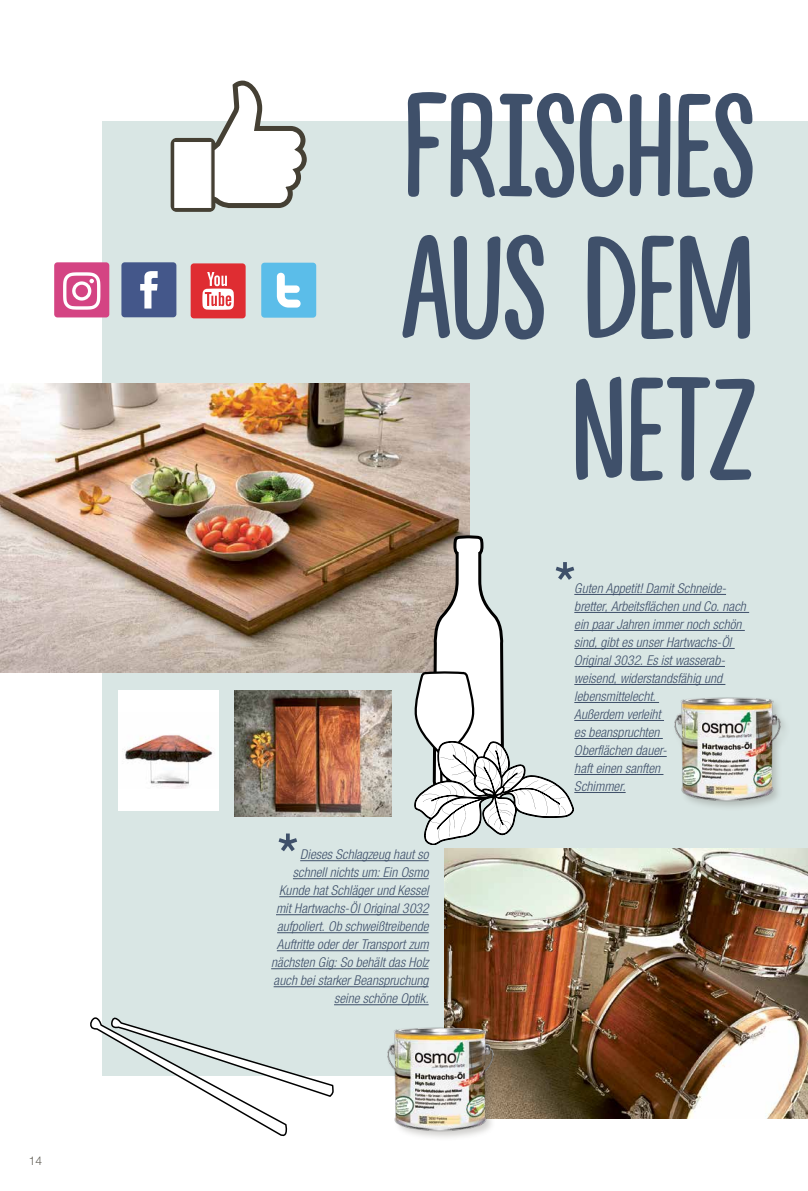
<style>
.page{position:relative;width:808px;height:1191px;background:#fff}
.page>*{position:absolute;margin:0;border:0;box-sizing:border-box;transform-origin:0 0}
.t1{font:500 147.9px/141.8px "Lifehack Sans";letter-spacing:-.005em;color:#3f506a;text-align:right}
.t2{font:italic 300 condensed 13.5px/18px "Helvetica Neue";letter-spacing:.005em;color:#3f506a}
.t3{font:300 12px "Helvetica Neue";color:#625f57}
</style>
<div class="page">
<div style="left:102px;top:121px;width:706px;height:954px;background:#d9e6e4"></div>
<img style="left:444px;top:848px;width:364px;height:270px">
<img style="left:0;top:383px;width:469px;height:289px">
<div style="left:118px;top:690px;width:101px;height:121px;background:#fff"></div>
<img style="left:125px;top:735px;width:89px;height:53px">
<img style="left:235px;top:690px;width:157px;height:126px">
<hr style="left:574px;top:594px;width:152px;height:1px;background:#3f506a">
<hr style="left:574px;top:612px;width:175px;height:1px;background:#3f506a">
<hr style="left:574px;top:630px;width:171px;height:1px;background:#3f506a">
<hr style="left:574px;top:648px;width:161px;height:1px;background:#3f506a">
<hr style="left:574px;top:666px;width:151px;height:1px;background:#3f506a">
<hr style="left:574px;top:684px;width:151px;height:1px;background:#3f506a">
<hr style="left:574px;top:702px;width:85px;height:1px;background:#3f506a">
<hr style="left:574px;top:720px;width:90px;height:1px;background:#3f506a">
<hr style="left:574px;top:738px;width:89px;height:1px;background:#3f506a">
<hr style="left:574px;top:756px;width:93px;height:1px;background:#3f506a">
<hr style="left:574px;top:774px;width:89px;height:1px;background:#3f506a">
<hr style="left:574px;top:792px;width:52px;height:1px;background:#3f506a">
<svg style="left:171px;top:81px;width:136px;height:131px"></svg>
<div style="left:174px;top:142px;width:37px;height:66px;background:#fff;border:1px solid #fff"></div>
<img style="left:674px;top:697px;width:110px;height:109px">
<div style="left:386px;top:1025px;width:118px;height:115px;background:#625f57;opacity:.3"></div>
<img style="left:384px;top:1021px;width:113px;height:115px">
<hr style="left:300px;top:860px;width:129px;height:1px;background:#3f506a">
<hr style="left:293px;top:878px;width:136px;height:1px;background:#3f506a">
<hr style="left:279px;top:896px;width:150px;height:1px;background:#3f506a">
<hr style="left:276px;top:914px;width:153px;height:1px;background:#3f506a">
<hr style="left:277px;top:932px;width:152px;height:1px;background:#3f506a">
<hr style="left:277px;top:950px;width:152px;height:1px;background:#3f506a">
<hr style="left:271px;top:968px;width:158px;height:1px;background:#3f506a">
<hr style="left:274px;top:986px;width:155px;height:1px;background:#3f506a">
<hr style="left:334px;top:1004px;width:95px;height:1px;background:#3f506a">
<svg style="left:90px;top:1017px;width:244px;height:120px"></svg>
<div style="left:121px;top:262px;width:55px;height:55px;background:#44578a;border-radius:3px"></div>
<svg style="left:140px;top:271px;width:18px;height:37px"></svg>
<div style="left:261px;top:263px;width:55px;height:55px;background:#5bbde9;border-radius:3px"></div>
<svg style="left:277px;top:273px;width:24px;height:34px"></svg>
<div style="left:191px;top:263px;width:55px;height:55px;background:#df2d32;border-radius:3px"></div>
<svg style="left:202px;top:272px;width:32px;height:38px"></svg>
<div style="left:54px;top:262px;width:55px;height:55px;background:#d44483;border-radius:3px"></div>
<svg style="left:63px;top:272px;width:37px;height:38px"></svg>
<svg style="left:414px;top:533px;width:160px;height:312px"></svg>
<svg style="left:279px;top:833px;width:18px;height:18px"></svg>
<p class="t3" style="left:29px;top:1153px;width:15px">14</p>
<h1 class="t1" style="left:400px;top:81px;width:356px">FRISCHES<br>AUS DEM<br>NETZ</h1>
<p class="t2" style="left:271px;top:845px;width:159px;text-align:right">Dieses Schlagzeug haut so schnell nichts um: Ein Osmo<br>Kunde hat Schläger und Kessel mit Hartwachs-Öl Original 3032 aufpoliert. Ob schweißtreibende<br>Auftritte oder der Transport zum nächsten Gig: So behält das Holz auch bei starker Beanspruchung seine schöne Optik.</p>
<p class="t2" style="left:574px;top:579px;width:173px">Guten Appetit! Damit Schneide&shy;bretter, Arbeitsflächen und Co. nach ein paar Jahren immer noch schön sind, gibt es unser Hartwachs-Öl<br>Original 3032. Es ist wasserab&shy;weisend, widerstandsfähig und lebensmittelecht.<br>Außerdem verleiht<br>es beanspruchten<br>Oberflächen dauer-<br>haft einen sanften<br>Schimmer.</p>
</div>
